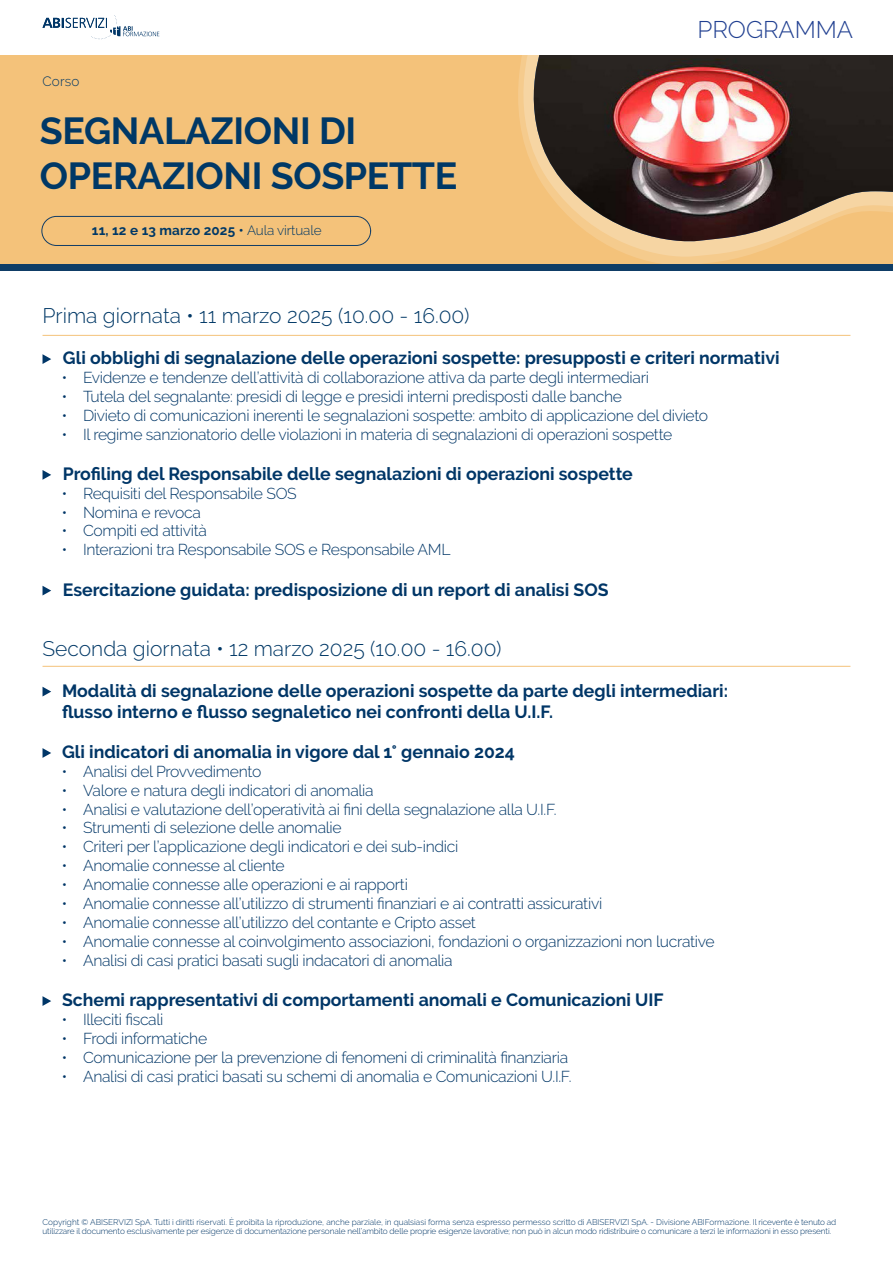
<style>
.page{position:relative;width:893px;height:1263px;background:#fff}
.page>*{position:absolute;margin:0;border:0;box-sizing:border-box;transform-origin:0 0}
.t1{font:700 37.5px "Raleway";letter-spacing:-.01em;color:#003866}
.t2{font:300 24px "Raleway";color:#214091}
.t3{font:300 21px "Raleway";color:#003866}
.t4{font:700 17.7px "Raleway";color:#003667}
.t5{font:300 15.75px "Raleway";letter-spacing:-.02em;color:#003667}
.t6{font:700 13.5px "Raleway";letter-spacing:.01em;color:#003866}
.t7{font:300 13.5px "Raleway";letter-spacing:.01em;color:#003866}
.t8{font:300 8.25px/9px "Raleway";letter-spacing:-.01em;color:#003667}
.s1{font-weight:300}
</style>
<div class="page">
<div style="left:0;top:53px;width:893px;height:212px;background:#f4c27a"></div>
<svg style="left:511px;top:54px;width:382px;height:211px"></svg>
<svg style="left:517px;top:244px;width:376px;height:15px"></svg>
<svg style="left:516px;top:54px;width:377px;height:190px"></svg>
<img style="left:532px;top:54px;width:361px;height:189px">
<div style="left:0;top:0;width:893px;height:54px;background:#fff"></div>
<svg style="left:43px;top:15px;width:116px;height:24px"></svg>
<div style="left:0;top:265px;width:893px;height:6px;background:#0f3d66"></div>
<svg style="left:43px;top:354px;width:8px;height:10px"></svg>
<svg style="left:43px;top:470px;width:8px;height:10px"></svg>
<svg style="left:43px;top:586px;width:8px;height:9px"></svg>
<svg style="left:43px;top:687px;width:8px;height:9px"></svg>
<svg style="left:43px;top:748px;width:8px;height:10px"></svg>
<svg style="left:43px;top:996px;width:8px;height:10px"></svg>
<hr style="left:43px;top:335px;width:807px;height:1px;background:#f4c27a">
<hr style="left:43px;top:666px;width:807px;height:1px;background:#f4c27a">
<div style="left:41px;top:216px;width:330px;height:30px;border:1px solid #123d66;border-radius:15px"></div>
<p class="t7" style="left:43px;top:73px;width:38px">Corso</p>
<p class="t1" style="left:40px;top:109px;width:318px">SEGNALAZIONI DI</p>
<p class="t1" style="left:40px;top:154px;width:419px">OPERAZIONI SOSPETTE</p>
<p class="t6" style="left:92px;top:223px;width:231px">11, 12 e 13 marzo 2025 • <span class="s1">Aula virtuale</span></p>
<p class="t3" style="left:43px;top:303px;width:428px">Prima giornata • 11 marzo 2025 (10.00 - 16.00)</p>
<h2 class="t2" style="left:697px;top:16px;width:157px">PROGRAMMA</h2>
<p class="t4" style="left:63px;top:348px;width:718px">Gli obblighi di segnalazione delle operazioni sospette: presupposti e criteri normativi</p>
<p class="t5" style="left:62px;top:368px;width:589px">• Evidenze e tendenze dell’attività di collaborazione attiva da parte degli intermediari</p>
<p class="t5" style="left:62px;top:387px;width:562px">• Tutela del segnalante: presidi di legge e presidi interni predisposti dalle banche</p>
<p class="t5" style="left:62px;top:406px;width:648px">• Divieto di comunicazioni inerenti le segnalazioni sospette: ambito di applicazione del divieto</p>
<p class="t5" style="left:62px;top:425px;width:612px">• Il regime sanzionatorio delle violazioni in materia di segnalazioni di operazioni sospette</p>
<p class="t4" style="left:63px;top:463px;width:572px">Profiling del Responsabile delle segnalazioni di operazioni sospette</p>
<p class="t5" style="left:62px;top:484px;width:237px">• Requisiti del Responsabile SOS</p>
<p class="t5" style="left:62px;top:503px;width:141px">• Nomina e revoca</p>
<p class="t5" style="left:62px;top:522px;width:147px">• Compiti ed attività</p>
<p class="t5" style="left:62px;top:541px;width:390px">• Interazioni tra Responsabile SOS e Responsabile AML</p>
<p class="t4" style="left:63px;top:579px;width:547px">Esercitazione guidata: predisposizione di un report di analisi SOS</p>
<p class="t3" style="left:43px;top:636px;width:460px">Seconda giornata • 12 marzo 2025 (10.00 - 16.00)</p>
<p class="t4" style="left:62px;top:680px;width:668px">Modalità di segnalazione delle operazioni sospette da parte degli intermediari:</p>
<p class="t4" style="left:62px;top:701px;width:493px">flusso interno e flusso segnaletico nei confronti della U.I.F.</p>
<p class="t4" style="left:62px;top:741px;width:454px">Gli indicatori di anomalia in vigore dal 1° gennaio 2024</p>
<p class="t5" style="left:62px;top:762px;width:201px">• Analisi del Provvedimento</p>
<p class="t5" style="left:62px;top:781px;width:313px">• Valore e natura degli indicatori di anomalia</p>
<p class="t5" style="left:62px;top:800px;width:496px">• Analisi e valutazione dell’operatività ai fini della segnalazione alla U.I.F.</p>
<p class="t5" style="left:62px;top:819px;width:281px">• Strumenti di selezione delle anomalie</p>
<p class="t5" style="left:62px;top:838px;width:398px">• Criteri per l’applicazione degli indicatori e dei sub-indici</p>
<p class="t5" style="left:62px;top:856px;width:224px">• Anomalie connesse al cliente</p>
<p class="t5" style="left:62px;top:875px;width:348px">• Anomalie connesse alle operazioni e ai rapporti</p>
<p class="t5" style="left:62px;top:894px;width:542px">• Anomalie connesse all’utilizzo di strumenti finanziari e ai contratti assicurativi</p>
<p class="t5" style="left:62px;top:913px;width:416px">• Anomalie connesse all’utilizzo del contante e Cripto asset</p>
<p class="t5" style="left:62px;top:932px;width:654px">• Anomalie connesse al coinvolgimento associazioni, fondazioni o organizzazioni non lucrative</p>
<p class="t5" style="left:62px;top:951px;width:392px">• Analisi di casi pratici basati sugli indacatori di anomalia</p>
<p class="t4" style="left:62px;top:989px;width:603px">Schemi rappresentativi di comportamenti anomali e Comunicazioni UIF</p>
<p class="t5" style="left:62px;top:1010px;width:103px">• Illeciti fiscali</p>
<p class="t5" style="left:62px;top:1029px;width:147px">• Frodi informatiche</p>
<p class="t5" style="left:62px;top:1048px;width:508px">• Comunicazione per la prevenzione di fenomeni di criminalità finanziaria</p>
<p class="t5" style="left:62px;top:1067px;width:511px">• Analisi di casi pratici basati su schemi di anomalia e Comunicazioni U.I.F.</p>
<p class="t8" style="left:43px;top:1217px;width:795px">Copyright © ABISERVIZI SpA. Tutti i diritti riservati. È proibita la riproduzione, anche parziale, in qualsiasi forma senza espresso permesso scritto di ABISERVIZI SpA. - Divisione ABIFormazione. Il ricevente è tenuto ad utilizzare il documento esclusivamente per esigenze di documentazione personale nell’ambito delle proprie esigenze lavorative; non può in alcun modo ridistribuire o comunicare a terzi le informazioni in esso presenti.</p>
</div>
